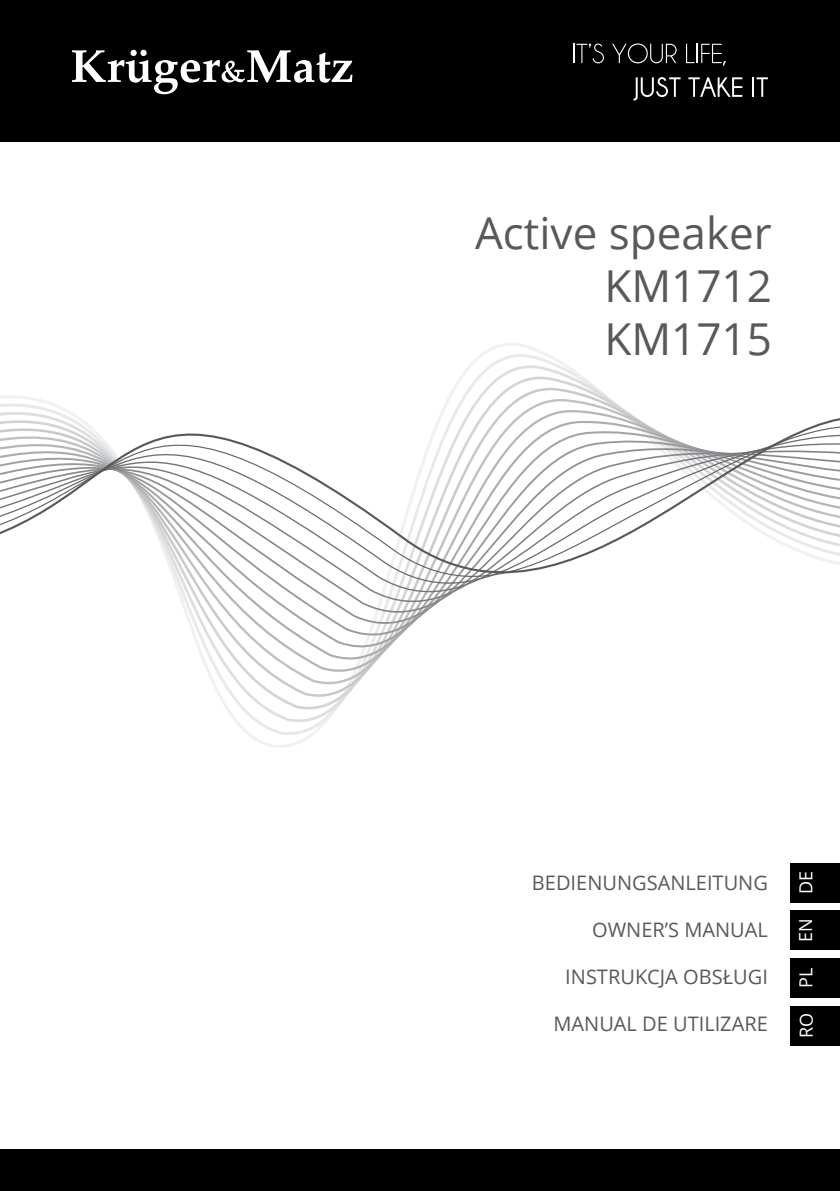
<style>
.page{position:relative;width:840px;height:1191px;background:#fff}
.page>*{position:absolute;margin:0;border:0;box-sizing:border-box;transform-origin:0 0}
.t1{font:44px/52.8px "Open Sans";color:#59595b;text-align:justify}
.t2{font:20px "Open Sans";color:#59595b}
.t3{font:18px "Open Sans";color:#fff}
</style>
<div class="page">
<div style="left:0;top:0;width:839px;height:142px;background:#000"></div>
<div style="left:0;top:1149px;width:839px;height:42px;background:#000"></div>
<svg style="left:0;top:343px;width:839px;height:324px"></svg>
<svg style="left:72px;top:50px;width:280px;height:44px"></svg>
<svg style="left:573px;top:44px;width:30px;height:19px"></svg>
<svg style="left:612px;top:43px;width:64px;height:20px"></svg>
<svg style="left:686px;top:44px;width:39px;height:22px"></svg>
<svg style="left:633px;top:77px;width:47px;height:24px"></svg>
<svg style="left:688px;top:77px;width:54px;height:20px"></svg>
<hr style="left:752px;top:77px;width:2px;height:20px;background:#fff">
<svg style="left:756px;top:77px;width:11px;height:20px"></svg>
<div style="left:790px;top:1006px;width:49px;height:39px;background:#000"></div>
<div style="left:790px;top:958px;width:49px;height:40px;background:#000"></div>
<div style="left:790px;top:910px;width:49px;height:40px;background:#000"></div>
<div style="left:790px;top:862px;width:49px;height:40px;background:#000"></div>
<h1 class="t1" style="left:604px;top:205px;width:169px;text-indent:-129px">Active speaker KM1712<br>KM1715</h1>
<p class="t3" style="left:793px;top:893px;width:25px;rotate:-90deg">DE</p>
<p class="t2" style="left:531px;top:869px;width:237px">BEDIENUNGSANLEITUNG</p>
<p class="t2" style="left:591px;top:916px;width:177px">OWNER’S MANUAL</p>
<p class="t2" style="left:565px;top:963px;width:204px">INSTRUKCJA OBSŁUGI</p>
<p class="t2" style="left:553px;top:1010px;width:216px">MANUAL DE UTILIZARE</p>
<p class="t3" style="left:793px;top:1038px;width:27px;rotate:-90deg">RO</p>
<p class="t3" style="left:792px;top:942px;width:25px;rotate:-90deg">EN</p>
<p class="t3" style="left:793px;top:988px;width:22px;rotate:-90deg">PL</p>
</div>
